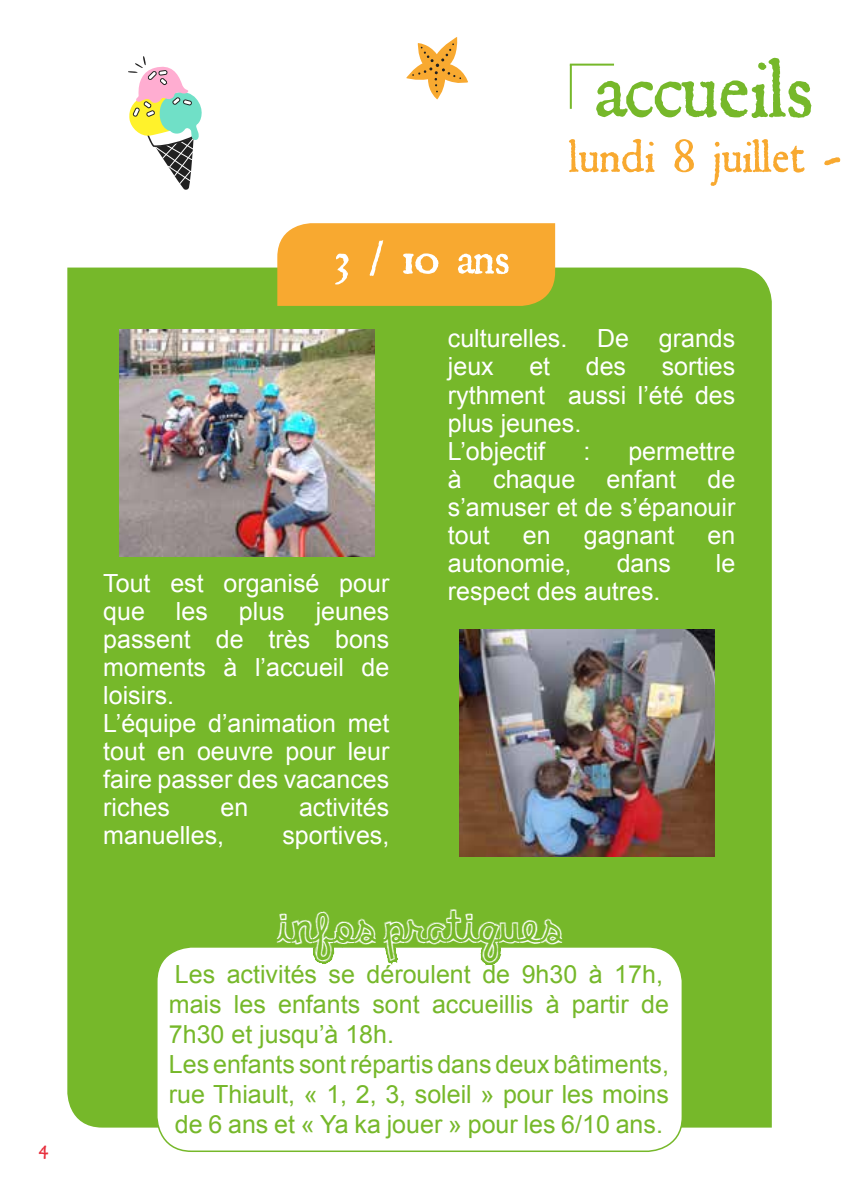
<style>
.page{position:relative;width:842px;height:1191px;background:#fff}
.page>*{position:absolute;margin:0;border:0;box-sizing:border-box;transform-origin:0 0}
.t1{font:90px "Roman Antique";color:#76b82a}
.t2{font:50px "Roman Antique";color:#f8a930}
.t3{font:50px "Roman Antique";color:#fff}
.t4{font:25px/28px "Arial";color:#fff}
.t5{font:25px/30px "Arial";color:#76b82a}
.t6{font:24px "clementinesketch";letter-spacing:.03em;color:#fff}
.t7{font:20px "Roman Antique";color:#e7303d}
</style>
<div class="page">
<div style="left:67px;top:266px;width:705px;height:862px;background:#76b82a"></div>
<div style="left:157px;top:947px;width:525px;height:204px;background:#fff;border-radius:35px"></div>
<div style="left:156px;top:946px;width:527px;height:206px;border:2px solid #76b82a;border-radius:35px"></div>
<img style="left:119px;top:329px;width:255px;height:227px">
<div style="left:277px;top:223px;width:278px;height:83px;background:#f8a930"></div>
<svg style="left:260px;top:770px;width:315px;height:196px"></svg>
<svg style="left:128px;top:56px;width:74px;height:134px"></svg>
<svg style="left:406px;top:37px;width:62px;height:62px"></svg>
<hr style="left:570px;top:65px;width:2px;height:44px;background:#76b82a">
<hr style="left:570px;top:64px;width:44px;height:2px;background:#76b82a">
<img style="left:459px;top:630px;width:255px;height:226px">
<p class="t7" style="left:39px;top:1135px;width:12px">4</p>
<h2 class="t3" style="left:336px;top:228px;width:176px">3 / 10 ans</h2>
<h1 class="t1" style="left:596px;top:35px;width:220px">accueils</h1>
<h2 class="t2" style="left:570px;top:126px;width:273px">lundi 8 juillet -</h2>
<p class="t4" style="left:103px;top:569px;width:288px">Tout est organisé pour que les plus jeunes passent de très bons moments à l’accueil de loisirs.<br>L’équipe d’animation met tout en oeuvre pour leur faire passer des vacances riches</p>
<p class="t4" style="left:221px;top:793px;width:29px">en</p>
<p class="t4" style="left:299px;top:793px;width:92px">activités</p>
<p class="t4" style="left:103px;top:821px;width:122px">manuelles,</p>
<p class="t4" style="left:282px;top:821px;width:108px">sportives,</p>
<p class="t4" style="left:448px;top:325px;width:289px">culturelles. De grands jeux</p>
<p class="t4" style="left:448px;top:353px;width:289px;text-indent:214px">sorties rythment aussi l’été des plus jeunes.<br>L’objectif</p>
<p class="t4" style="left:529px;top:353px;width:22px">et</p>
<p class="t4" style="left:586px;top:353px;width:42px">des</p>
<p class="t4" style="left:583px;top:437px;width:8px">:</p>
<p class="t4" style="left:628px;top:437px;width:108px">permettre</p>
<p class="t4" style="left:448px;top:465px;width:15px">à</p>
<p class="t4" style="left:493px;top:465px;width:84px">chaque</p>
<p class="t4" style="left:607px;top:465px;width:71px">enfant</p>
<p class="t4" style="left:448px;top:465px;width:289px;text-align:justify;text-indent:260px">de s’amuser et de s’épanouir tout</p>
<p class="t4" style="left:523px;top:521px;width:29px">en</p>
<p class="t4" style="left:584px;top:521px;width:92px">gagnant</p>
<p class="t4" style="left:707px;top:521px;width:29px">en</p>
<p class="t4" style="left:448px;top:549px;width:125px">autonomie,</p>
<p class="t4" style="left:617px;top:549px;width:56px">dans</p>
<p class="t4" style="left:716px;top:549px;width:21px">le</p>
<p class="t4" style="left:448px;top:577px;width:214px">respect des autres.</p>
<p class="t6" style="left:277px;top:921px;width:286px">INFOS PRATIQUES</p>
<p class="t5" style="left:169px;top:959px;width:502px">Les activités se déroulent de 9h30 à 17h, mais les enfants sont accueillis à partir de 7h30 et jusqu’à 18h.<br>Les enfants sont répartis dans deux bâtiments, rue Thiault, « 1, 2, 3, soleil » pour les moins de 6 ans et « Ya ka jouer » pour les 6/10 ans.</p>
</div>
